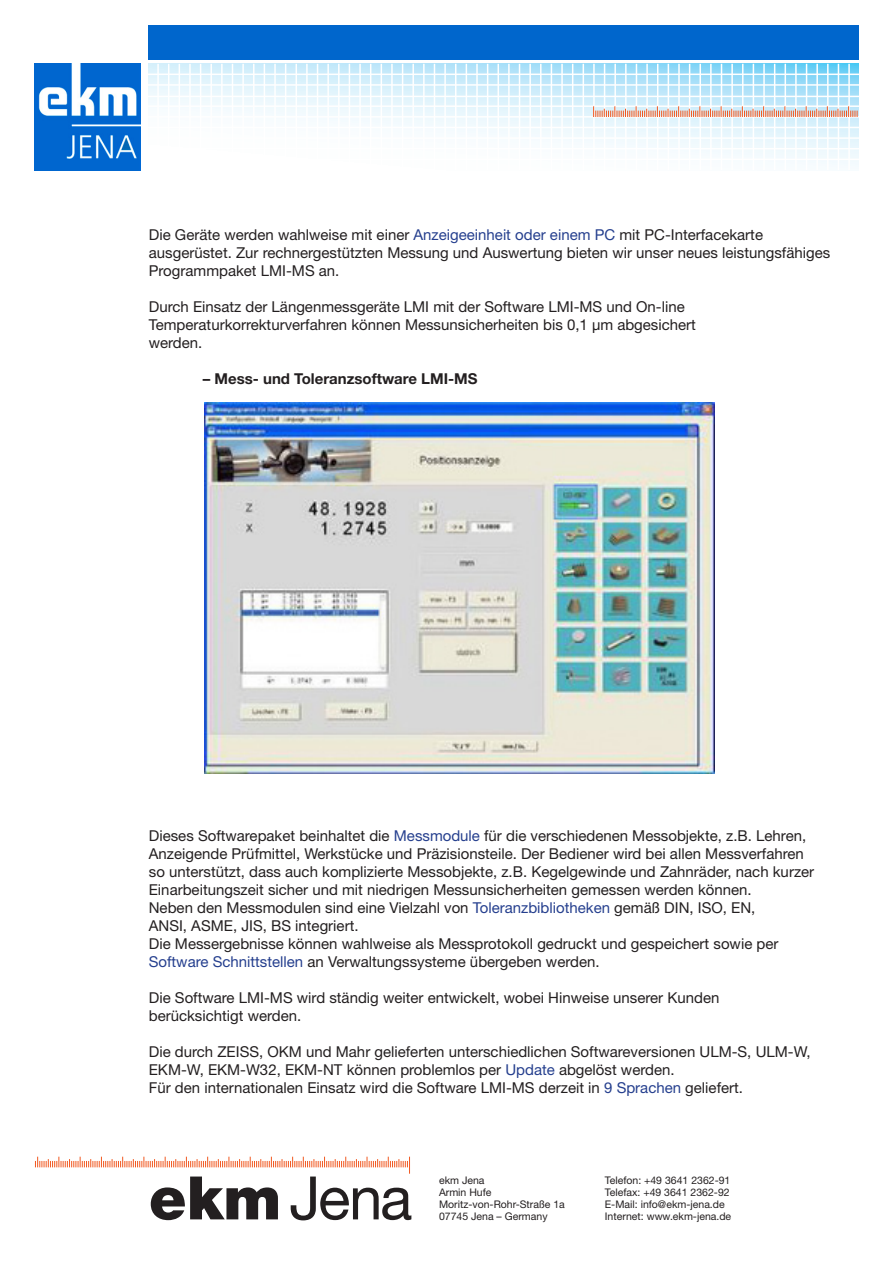
<style>
.page{position:relative;width:893px;height:1263px;background:#fff}
.page>*{position:absolute;margin:0;border:0;box-sizing:border-box;transform-origin:0 0}
.t1{font:60px "Helvetica Neue";color:#231f20}
.t2{font:15px/18px "Helvetica Neue";color:#231f20}
.t3{font:700 15px "Helvetica Neue";color:#231f20}
.t4{font:10.5px/12px "Helvetica Neue";color:#231f20}
.s1{color:#253f8e}
.s2{font-weight:900}
</style>
<div class="page">
<img style="left:34px;top:64px;width:106px;height:106px">
<svg style="left:149px;top:64px;width:710px;height:103px"></svg>
<hr style="left:157px;top:64px;width:2px;height:106px;background:#fff">
<hr style="left:168px;top:64px;width:1px;height:106px;background:#fff">
<hr style="left:179px;top:64px;width:1px;height:106px;background:#fff">
<hr style="left:189px;top:64px;width:2px;height:106px;background:#fff">
<hr style="left:200px;top:64px;width:1px;height:106px;background:#fff">
<hr style="left:210px;top:64px;width:2px;height:106px;background:#fff">
<hr style="left:221px;top:64px;width:2px;height:106px;background:#fff">
<hr style="left:232px;top:64px;width:1px;height:106px;background:#fff">
<hr style="left:242px;top:64px;width:2px;height:106px;background:#fff">
<hr style="left:253px;top:64px;width:1px;height:106px;background:#fff">
<hr style="left:264px;top:64px;width:1px;height:106px;background:#fff">
<hr style="left:274px;top:64px;width:2px;height:106px;background:#fff">
<hr style="left:285px;top:64px;width:1px;height:106px;background:#fff">
<hr style="left:296px;top:64px;width:1px;height:106px;background:#fff">
<hr style="left:306px;top:64px;width:2px;height:106px;background:#fff">
<hr style="left:317px;top:64px;width:1px;height:106px;background:#fff">
<hr style="left:327px;top:64px;width:2px;height:106px;background:#fff">
<hr style="left:338px;top:64px;width:2px;height:106px;background:#fff">
<hr style="left:349px;top:64px;width:1px;height:106px;background:#fff">
<hr style="left:359px;top:64px;width:2px;height:106px;background:#fff">
<hr style="left:370px;top:64px;width:1px;height:106px;background:#fff">
<hr style="left:381px;top:64px;width:1px;height:106px;background:#fff">
<hr style="left:391px;top:64px;width:2px;height:106px;background:#fff">
<hr style="left:402px;top:64px;width:1px;height:106px;background:#fff">
<hr style="left:412px;top:64px;width:2px;height:106px;background:#fff">
<hr style="left:423px;top:64px;width:2px;height:106px;background:#fff">
<hr style="left:434px;top:64px;width:1px;height:106px;background:#fff">
<hr style="left:444px;top:64px;width:2px;height:106px;background:#fff">
<hr style="left:455px;top:64px;width:1px;height:106px;background:#fff">
<hr style="left:466px;top:64px;width:1px;height:106px;background:#fff">
<hr style="left:476px;top:64px;width:2px;height:106px;background:#fff">
<hr style="left:487px;top:64px;width:1px;height:106px;background:#fff">
<hr style="left:497px;top:64px;width:2px;height:106px;background:#fff">
<hr style="left:508px;top:64px;width:2px;height:106px;background:#fff">
<hr style="left:519px;top:64px;width:1px;height:106px;background:#fff">
<hr style="left:529px;top:64px;width:2px;height:106px;background:#fff">
<hr style="left:540px;top:64px;width:2px;height:106px;background:#fff">
<hr style="left:551px;top:64px;width:1px;height:106px;background:#fff">
<hr style="left:561px;top:64px;width:2px;height:106px;background:#fff">
<hr style="left:572px;top:64px;width:1px;height:106px;background:#fff">
<hr style="left:583px;top:64px;width:1px;height:106px;background:#fff">
<hr style="left:593px;top:64px;width:2px;height:106px;background:#fff">
<hr style="left:604px;top:64px;width:1px;height:106px;background:#fff">
<hr style="left:614px;top:64px;width:2px;height:106px;background:#fff">
<hr style="left:625px;top:64px;width:2px;height:106px;background:#fff">
<hr style="left:636px;top:64px;width:1px;height:106px;background:#fff">
<hr style="left:646px;top:64px;width:2px;height:106px;background:#fff">
<hr style="left:657px;top:64px;width:1px;height:106px;background:#fff">
<hr style="left:668px;top:64px;width:1px;height:106px;background:#fff">
<hr style="left:678px;top:64px;width:2px;height:106px;background:#fff">
<hr style="left:689px;top:64px;width:1px;height:106px;background:#fff">
<hr style="left:699px;top:64px;width:2px;height:106px;background:#fff">
<hr style="left:710px;top:64px;width:2px;height:106px;background:#fff">
<hr style="left:721px;top:64px;width:1px;height:106px;background:#fff">
<hr style="left:731px;top:64px;width:2px;height:106px;background:#fff">
<hr style="left:742px;top:64px;width:1px;height:106px;background:#fff">
<hr style="left:753px;top:64px;width:1px;height:106px;background:#fff">
<hr style="left:763px;top:64px;width:2px;height:106px;background:#fff">
<hr style="left:774px;top:64px;width:1px;height:106px;background:#fff">
<hr style="left:784px;top:64px;width:2px;height:106px;background:#fff">
<hr style="left:795px;top:64px;width:2px;height:106px;background:#fff">
<hr style="left:806px;top:64px;width:1px;height:106px;background:#fff">
<hr style="left:816px;top:64px;width:2px;height:106px;background:#fff">
<hr style="left:827px;top:64px;width:2px;height:106px;background:#fff">
<hr style="left:838px;top:64px;width:1px;height:106px;background:#fff">
<hr style="left:848px;top:64px;width:2px;height:106px;background:#fff">
<hr style="left:145px;top:74px;width:715px;height:1px;background:#fff">
<hr style="left:145px;top:84px;width:715px;height:2px;background:#fff">
<hr style="left:145px;top:96px;width:715px;height:1px;background:#fff">
<hr style="left:145px;top:105px;width:715px;height:2px;background:#fff">
<hr style="left:145px;top:116px;width:715px;height:2px;background:#fff">
<hr style="left:145px;top:127px;width:715px;height:1px;background:#fff">
<hr style="left:145px;top:137px;width:715px;height:2px;background:#fff">
<hr style="left:145px;top:148px;width:715px;height:1px;background:#fff">
<hr style="left:145px;top:159px;width:715px;height:1px;background:#fff">
<svg style="left:593px;top:106px;width:265px;height:11px;background:#e2c3b9"></svg>
<svg style="left:35px;top:1157px;width:375px;height:17px"></svg>
<div style="left:149px;top:26px;width:710px;height:34px;background:#06c"></div>
<img style="left:204px;top:403px;width:510px;height:370px">
<p class="t2" style="left:149px;top:225px;width:683px">Die Geräte werden wahlweise mit einer <span class="s1">Anzeigeeinheit oder einem PC</span> mit PC-Interfacekarte ausgerüstet. Zur rechnergestützten Messung und Auswertung bieten wir unser neues leistungsfähiges<br>Programmpaket LMI-MS an.</p>
<p class="t2" style="left:149px;top:297px;width:549px">Durch Einsatz der Längenmessgeräte LMI mit der Software LMI-MS und On-line<br>Temperaturkorrekturverfahren können Messunsicherheiten bis 0,1 μm abgesichert werden.</p>
<p class="t3" style="left:203px;top:369px;width:276px">– Mess- und Toleranzsoftware LMI-MS</p>
<p class="t2" style="left:149px;top:826px;width:667px">Dieses Softwarepaket beinhaltet die <span class="s1">Messmodule</span> für die verschiedenen Messobjekte, z.B. Lehren, Anzeigende Prüfmittel, Werkstücke und Präzisionsteile. Der Bediener wird bei allen Messverfahren so unterstützt, dass auch komplizierte Messobjekte, z.B. Kegelgewinde und Zahnräder, nach kurzer Einarbeitungszeit sicher und mit niedrigen Messunsicherheiten gemessen werden können.<br>Neben den Messmodulen sind eine Vielzahl von <span class="s1">Toleranzbibliotheken</span> gemäß DIN, ISO, EN,<br>ANSI, ASME, JIS, BS integriert.<br>Die Messergebnisse können wahlweise als Messprotokoll gedruckt und gespeichert sowie per <span class="s1">Software Schnittstellen</span> an Verwaltungssysteme übergeben werden.</p>
<p class="t2" style="left:149px;top:988px;width:572px">Die Software LMI-MS wird ständig weiter entwickelt, wobei Hinweise unserer Kunden berücksichtigt werden.</p>
<p class="t2" style="left:149px;top:1042px;width:663px">Die durch ZEISS, OKM und Mahr gelieferten unterschiedlichen Softwareversionen ULM-S, ULM-W,<br>EKM-W, EKM-W32, EKM-NT können problemlos per <span class="s1">Update</span> abgelöst werden.<br>Für den internationalen Einsatz wird die Software LMI-MS derzeit in <span class="s1">9 Sprachen</span> geliefert.</p>
<h1 class="t1" style="left:149px;top:1162px;width:265px"><span class="s2">ekm</span>Jena</h1>
<p class="t4" style="left:439px;top:1174px;width:127px">ekm Jena<br>Armin Hufe<br>Moritz-von-Rohr-Straße 1a<br>07745 Jena – Germany</p>
<p class="t4" style="left:605px;top:1174px;width:127px;text-align:justify">Telefon: +49 3641 2362-91<br>Telefax: +49 3641 2362-92<br>E-Mail: info@ekm-jena.de</p>
<p class="t4" style="left:605px;top:1210px;width:128px">Internet: www.ekm-jena.de</p>
</div>
